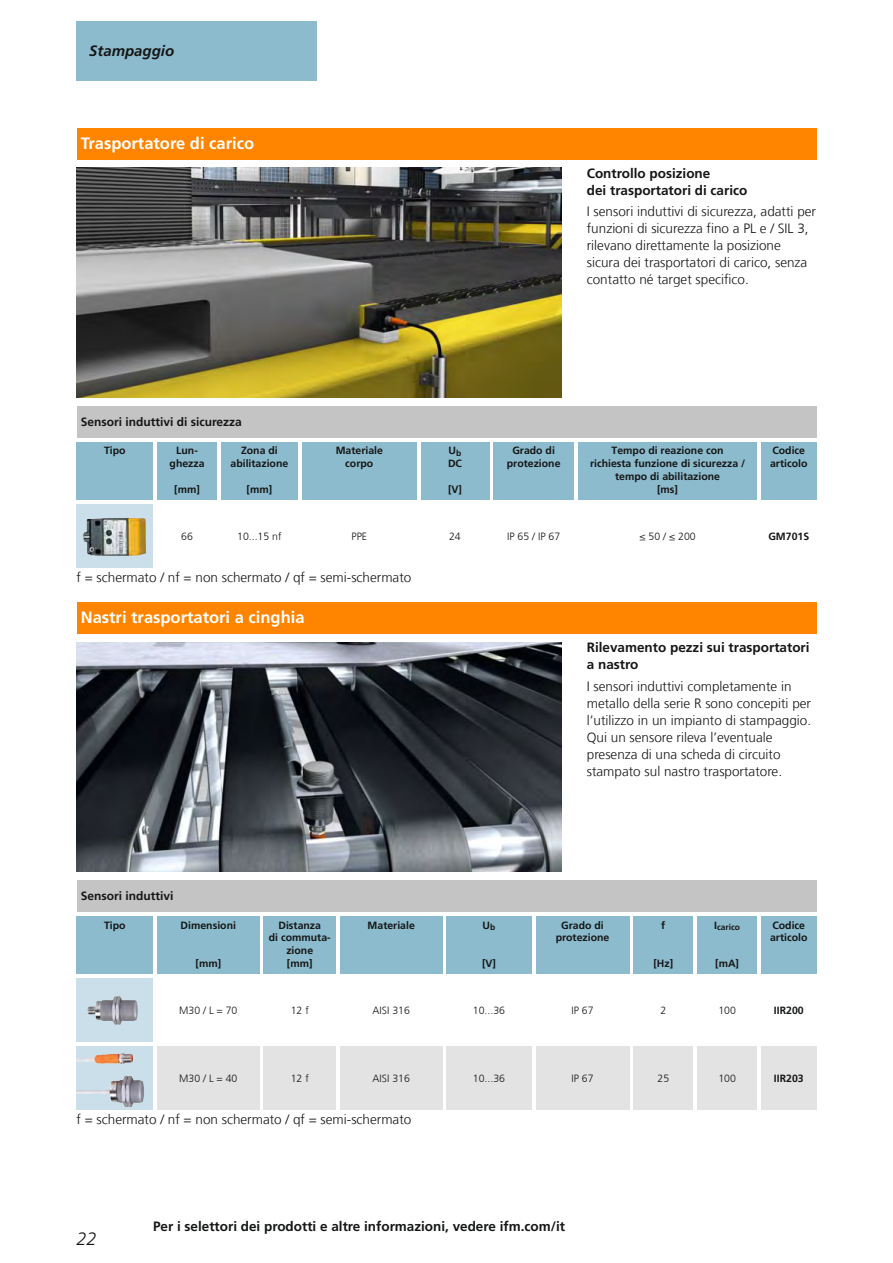
<style>
.page{position:relative;width:893px;height:1263px;background:#fff}
.page>*{position:absolute;margin:0;border:0;box-sizing:border-box;transform-origin:0 0}
.t1{font:italic 300 18px "Frutiger LT Com";color:#151616}
.t2{font:700 16.5px "Frutiger LT Com";color:#fff}
.t3{font:italic 700 15px "Frutiger LT Com";color:#151616}
.t4{font:300 13.5px/17px "Frutiger LT Com";color:#151616}
.t5{font:700 13.5px/17px "Frutiger LT Com";color:#151616}
.t6{font:700 12px "Frutiger LT Com";color:#151616}
.t7{font:700 10.5px/12.8px "Frutiger LT Com";color:#151616;text-align:center}
.t8{font:300 10.5px "Frutiger LT Com";color:#151616}
.t9{font:700 8.4px "Frutiger LT Com";color:#151616}
</style>
<div class="page">
<div style="left:77px;top:128px;width:739px;height:31px;background:#ff8400"></div>
<img style="left:77px;top:168px;width:484px;height:230px">
<div style="left:77px;top:406px;width:739px;height:32px;background:#c4c4c5"></div>
<div style="left:77px;top:442px;width:76px;height:58px;background:#8cbbcd"></div>
<div style="left:157px;top:442px;width:60px;height:58px;background:#8cbbcd"></div>
<div style="left:221px;top:442px;width:77px;height:58px;background:#8cbbcd"></div>
<div style="left:302px;top:442px;width:115px;height:58px;background:#8cbbcd"></div>
<div style="left:421px;top:442px;width:68px;height:58px;background:#8cbbcd"></div>
<div style="left:493px;top:442px;width:81px;height:58px;background:#8cbbcd"></div>
<div style="left:578px;top:442px;width:179px;height:58px;background:#8cbbcd"></div>
<div style="left:761px;top:442px;width:55px;height:58px;background:#8cbbcd"></div>
<div style="left:77px;top:504px;width:76px;height:64px;background:#cadfe9"></div>
<img style="left:83px;top:517px;width:63px;height:39px">
<div style="left:77px;top:602px;width:739px;height:32px;background:#ff8400"></div>
<img style="left:77px;top:642px;width:484px;height:230px">
<div style="left:77px;top:880px;width:739px;height:32px;background:#c4c4c5"></div>
<div style="left:77px;top:916px;width:76px;height:58px;background:#8cbbcd"></div>
<div style="left:157px;top:916px;width:102px;height:58px;background:#8cbbcd"></div>
<div style="left:264px;top:916px;width:72px;height:58px;background:#8cbbcd"></div>
<div style="left:340px;top:916px;width:102px;height:58px;background:#8cbbcd"></div>
<div style="left:446px;top:916px;width:85px;height:58px;background:#8cbbcd"></div>
<div style="left:536px;top:916px;width:93px;height:58px;background:#8cbbcd"></div>
<div style="left:634px;top:916px;width:59px;height:58px;background:#8cbbcd"></div>
<div style="left:697px;top:916px;width:60px;height:58px;background:#8cbbcd"></div>
<div style="left:761px;top:916px;width:55px;height:58px;background:#8cbbcd"></div>
<div style="left:77px;top:978px;width:76px;height:64px;background:#cadfe9"></div>
<img style="left:87px;top:996px;width:51px;height:29px">
<div style="left:77px;top:1046px;width:76px;height:64px;background:#cadfe9"></div>
<img style="left:77px;top:1053px;width:67px;height:50px">
<div style="left:157px;top:1046px;width:102px;height:64px;background:#e3e3e3"></div>
<div style="left:264px;top:1046px;width:72px;height:64px;background:#e3e3e3"></div>
<div style="left:340px;top:1046px;width:102px;height:64px;background:#e3e3e3"></div>
<div style="left:446px;top:1046px;width:85px;height:64px;background:#e3e3e3"></div>
<div style="left:536px;top:1046px;width:93px;height:64px;background:#e3e3e3"></div>
<div style="left:634px;top:1046px;width:59px;height:64px;background:#e3e3e3"></div>
<div style="left:697px;top:1046px;width:60px;height:64px;background:#e3e3e3"></div>
<div style="left:761px;top:1046px;width:55px;height:64px;background:#e3e3e3"></div>
<div style="left:77px;top:21px;width:240px;height:60px;background:#8cbbcd"></div>
<p class="t3" style="left:89px;top:42px;width:87px">Stampaggio</p>
<p class="t2" style="left:81px;top:133px;width:175px">Trasportatore di carico</p>
<p class="t5" style="left:587px;top:165px;width:162px">Controllo posizione<br>dei trasportatori di carico</p>
<p class="t4" style="left:587px;top:203px;width:231px">I sensori induttivi di sicurezza, adatti per funzioni di sicurezza fino a PL e / SIL 3, rilevano direttamente la posizione sicura dei trasportatori di carico, senza contatto né target specifico.</p>
<p class="t6" style="left:81px;top:415px;width:163px">Sensori induttivi di sicurezza</p>
<p class="t7" style="left:104px;top:444px;width:23px">Tipo</p>
<p class="t7" style="left:170px;top:444px;width:37px">Lun&shy;ghezza</p>
<p class="t7" style="left:174px;top:483px;width:27px">[mm]</p>
<p class="t7" style="left:230px;top:444px;width:59px">Zona di abilitazione</p>
<p class="t7" style="left:247px;top:483px;width:27px">[mm]</p>
<p class="t7" style="left:336px;top:444px;width:49px">Materiale corpo</p>
<p class="t7" style="left:448px;top:444px;width:15px;text-align:left">U<sub>b<br></sub>DC</p>
<p class="t7" style="left:448px;top:483px;width:15px">[V]</p>
<p class="t7" style="left:507px;top:444px;width:55px">Grado di protezione</p>
<p class="t7" style="left:590px;top:444px;width:157px">Tempo di reazione con richiesta funzione di sicurezza / tempo di abilitazione<br>[ms]</p>
<p class="t7" style="left:770px;top:444px;width:39px;text-align:left">Codice articolo</p>
<p class="t8" style="left:181px;top:530px;width:13px">66</p>
<p class="t8" style="left:237px;top:530px;width:46px">10...15 nf</p>
<p class="t8" style="left:351px;top:530px;width:17px">PPE</p>
<p class="t8" style="left:449px;top:530px;width:13px">24</p>
<p class="t8" style="left:507px;top:530px;width:55px">IP 65 / IP 67</p>
<p class="t8" style="left:639px;top:530px;width:58px">≤ 50 / ≤ 200</p>
<p class="t7" style="left:768px;top:529px;width:42px">GM701S</p>
<p class="t4" style="left:77px;top:569px;width:336px">f = schermato / nf = non schermato / qf = semi-schermato</p>
<p class="t2" style="left:81px;top:607px;width:225px">Nastri trasportatori a cinghia</p>
<p class="t5" style="left:587px;top:639px;width:224px">Rilevamento pezzi sui trasportatori a nastro</p>
<p class="t4" style="left:587px;top:677px;width:226px">I sensori induttivi completamente in metallo della serie R sono concepiti per l’utilizzo in un impianto di stampaggio.<br>Qui un sensore rileva l’eventuale presenza di una scheda di circuito stampato sul nastro trasportatore.</p>
<p class="t6" style="left:81px;top:889px;width:94px">Sensori induttivi</p>
<p class="t7" style="left:104px;top:918px;width:23px">Tipo</p>
<p class="t7" style="left:181px;top:918px;width:57px">Dimensioni</p>
<p class="t7" style="left:196px;top:957px;width:27px">[mm]</p>
<p class="t7" style="left:269px;top:918px;width:63px">Distanza<br>di commuta&shy;zione<br>[mm]</p>
<p class="t7" style="left:368px;top:918px;width:49px">Materiale</p>
<p class="t7" style="left:483px;top:918px;width:14px">U<sub>b</sub></p>
<p class="t7" style="left:482px;top:957px;width:15px">[V]</p>
<p class="t7" style="left:556px;top:918px;width:55px">Grado di protezione</p>
<p class="t7" style="left:661px;top:918px;width:6px">f</p>
<p class="t7" style="left:653px;top:957px;width:21px">[Hz]</p>
<p class="t9" style="left:714px;top:922px;width:27px"><sup>I</sup>carico</p>
<p class="t7" style="left:715px;top:957px;width:25px">[mA]</p>
<p class="t7" style="left:770px;top:918px;width:39px;text-align:left">Codice articolo</p>
<p class="t8" style="left:179px;top:1004px;width:60px">M30 / L = 70</p>
<p class="t8" style="left:291px;top:1004px;width:20px">12 f</p>
<p class="t8" style="left:372px;top:1004px;width:39px">AISI 316</p>
<p class="t8" style="left:473px;top:1004px;width:34px">10...36</p>
<p class="t8" style="left:571px;top:1004px;width:24px">IP 67</p>
<p class="t8" style="left:660px;top:1004px;width:7px">2</p>
<p class="t8" style="left:718px;top:1004px;width:19px">100</p>
<p class="t7" style="left:774px;top:1004px;width:31px">IIR200</p>
<p class="t8" style="left:179px;top:1072px;width:60px">M30 / L = 40</p>
<p class="t8" style="left:291px;top:1072px;width:20px">12 f</p>
<p class="t8" style="left:373px;top:1072px;width:39px">AISI 316</p>
<p class="t8" style="left:473px;top:1072px;width:34px">10...36</p>
<p class="t8" style="left:571px;top:1072px;width:24px">IP 67</p>
<p class="t8" style="left:657px;top:1072px;width:13px">25</p>
<p class="t8" style="left:718px;top:1072px;width:19px">100</p>
<p class="t7" style="left:774px;top:1072px;width:31px">IIR203</p>
<p class="t4" style="left:77px;top:1111px;width:336px">f = schermato / nf = non schermato / qf = semi-schermato</p>
<h1 class="t1" style="left:77px;top:1228px;width:22px">22</h1>
<p class="t5" style="left:153px;top:1217px;width:413px">Per i selettori dei prodotti e altre informazioni, vedere ifm.com/it</p>
</div>
